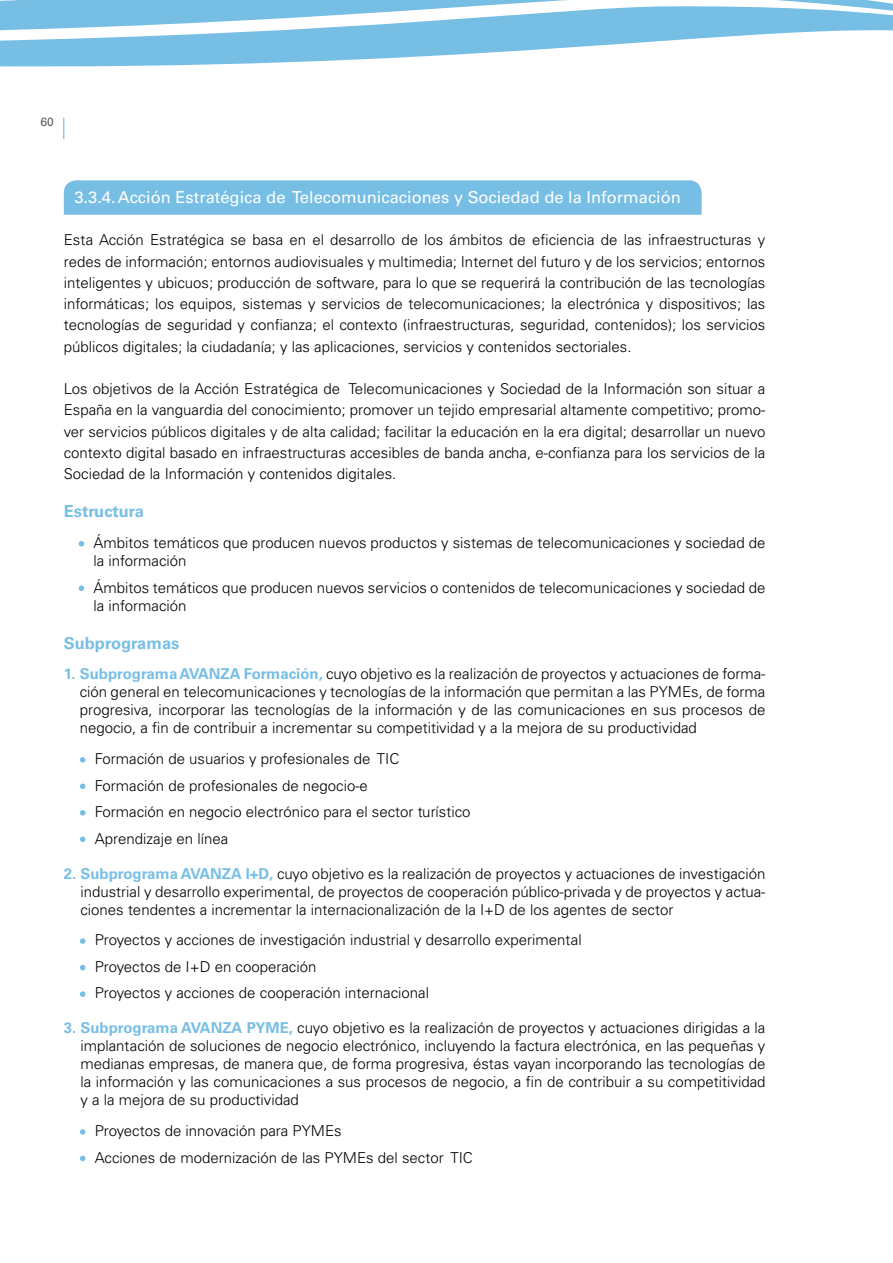
<style>
.page{position:relative;width:893px;height:1263px;background:#fff}
.page>*{position:absolute;margin:0;border:0;box-sizing:border-box;transform-origin:0 0}
.t1{font:16.5px "Univers LT Std";color:#fff}
.t2{font:700 16.5px "Univers LT Std";color:#77bee5}
.t3{font:300 15px/18px "Univers LT Std";color:#000;text-align:justify}
.t4{font:12px "Univers LT Std";color:#58585a}
.s1{font-weight:700;color:#77bee5}
</style>
<div class="page">
<svg style="left:0;top:0;width:892px;height:67px;fill:#77bee5"></svg>
<svg style="left:63px;top:118px;width:1px;height:21px"></svg>
<svg style="left:892px;top:0;width:1px;height:31px"></svg>
<div style="left:64px;top:180px;width:638px;height:35px;background:#77bee5"></div>
<svg style="left:79px;top:541px;width:5px;height:5px"></svg>
<svg style="left:79px;top:585px;width:5px;height:6px"></svg>
<svg style="left:80px;top:757px;width:5px;height:5px"></svg>
<svg style="left:80px;top:783px;width:5px;height:6px"></svg>
<svg style="left:80px;top:810px;width:5px;height:5px"></svg>
<svg style="left:80px;top:836px;width:5px;height:6px"></svg>
<svg style="left:80px;top:938px;width:5px;height:6px"></svg>
<svg style="left:80px;top:965px;width:5px;height:5px"></svg>
<svg style="left:80px;top:991px;width:5px;height:6px"></svg>
<svg style="left:80px;top:1129px;width:5px;height:6px"></svg>
<svg style="left:80px;top:1156px;width:5px;height:5px"></svg>
<p class="t4" style="left:40px;top:115px;width:15px">60</p>
<p class="t1" style="left:74px;top:187px;width:608px">3.3.4.Acción Estratégica de Telecomunicaciones y Sociedad de la Información</p>
<p class="t3" style="left:64px;top:229px;width:703px;line-height:21.3px">Esta Acción Estratégica se basa en el desarrollo de los ámbitos de eficiencia de las infraestructuras y redes de información; entornos audiovisuales y multimedia; Internet del futuro y de los servicios; entornos inteligentes y ubicuos; producción de software, para lo que se requerirá la contribución de las tecnologías informáticas; los equipos, sistemas y servicios de telecomunicaciones; la electrónica y dispositivos; las tecnologías de seguridad y confianza; el contexto (infraestructuras, seguridad, contenidos); los servicios públicos digitales; la ciudadanía; y las aplicaciones, servicios y contenidos sectoriales.</p>
<p class="t3" style="left:64px;top:378px;width:703px;line-height:21.3px">Los objetivos de la Acción Estratégica de Telecomunicaciones y Sociedad de la Información son situar a España en la vanguardia del conocimiento; promover un tejido empresarial altamente competitivo; promo&shy;ver servicios públicos digitales y de alta calidad; facilitar la educación en la era digital; desarrollar un nuevo contexto digital basado en infraestructuras accesibles de banda ancha, e-confianza para los servicios de la Sociedad de la Información y contenidos digitales.</p>
<p class="t2" style="left:64px;top:502px;width:82px">Estructura</p>
<p class="t3" style="left:94px;top:534px;width:673px">Ámbitos temáticos que producen nuevos productos y sistemas de telecomunicaciones y sociedad de la información</p>
<p class="t3" style="left:94px;top:578px;width:673px">Ámbitos temáticos que producen nuevos servicios o contenidos de telecomunicaciones y sociedad de la información</p>
<p class="t2" style="left:64px;top:633px;width:117px">Subprogramas</p>
<p class="t3" style="left:80px;top:665px;width:687px;text-indent:-16px"><span class="s1">1. Subprograma AVANZA Formación,</span> cuyo objetivo es la realización de proyectos y actuaciones de forma&shy;ción general en telecomunicaciones y tecnologías de la información que permitan a las PYMEs, de forma progresiva, incorporar las tecnologías de la información y de las comunicaciones en sus procesos de negocio, a fin de contribuir a incrementar su competitividad y a la mejora de su productividad</p>
<p class="t3" style="left:95px;top:745px;width:377px;line-height:26.5px;text-align:left">Formación de usuarios y profesionales de TIC Formación de profesionales de negocio-e<br>Formación en negocio electrónico para el sector turístico Aprendizaje en línea</p>
<p class="t3" style="left:80px;top:864px;width:686px;text-indent:-17px"><span class="s1">2. Subprograma AVANZA I+D,</span> cuyo objetivo es la realización de proyectos y actuaciones de investigación industrial y desarrollo experimental, de proyectos de cooperación público-privada y de proyectos y actua&shy;ciones tendentes a incrementar la internacionalización de la I+D de los agentes de sector</p>
<p class="t3" style="left:95px;top:927px;width:488px;line-height:26.5px;text-align:left">Proyectos y acciones de investigación industrial y desarrollo experimental<br>Proyectos de I+D en cooperación<br>Proyectos y acciones de cooperación internacional</p>
<p class="t3" style="left:80px;top:1019px;width:686px;text-indent:-17px"><span class="s1">3. Subprograma AVANZA PYME,</span> cuyo objetivo es la realización de proyectos y actuaciones dirigidas a la implantación de soluciones de negocio electrónico, incluyendo la factura electrónica, en las pequeñas y medianas empresas, de manera que, de forma progresiva, éstas vayan incorporando las tecnologías de la información y las comunicaciones a sus procesos de negocio, a fin de contribuir a su competitividad y a la mejora de su productividad</p>
<p class="t3" style="left:95px;top:1117px;width:380px;line-height:26.5px">Proyectos de innovación para PYMEs<br>Acciones de modernización de las PYMEs del sector TIC</p>
</div>
